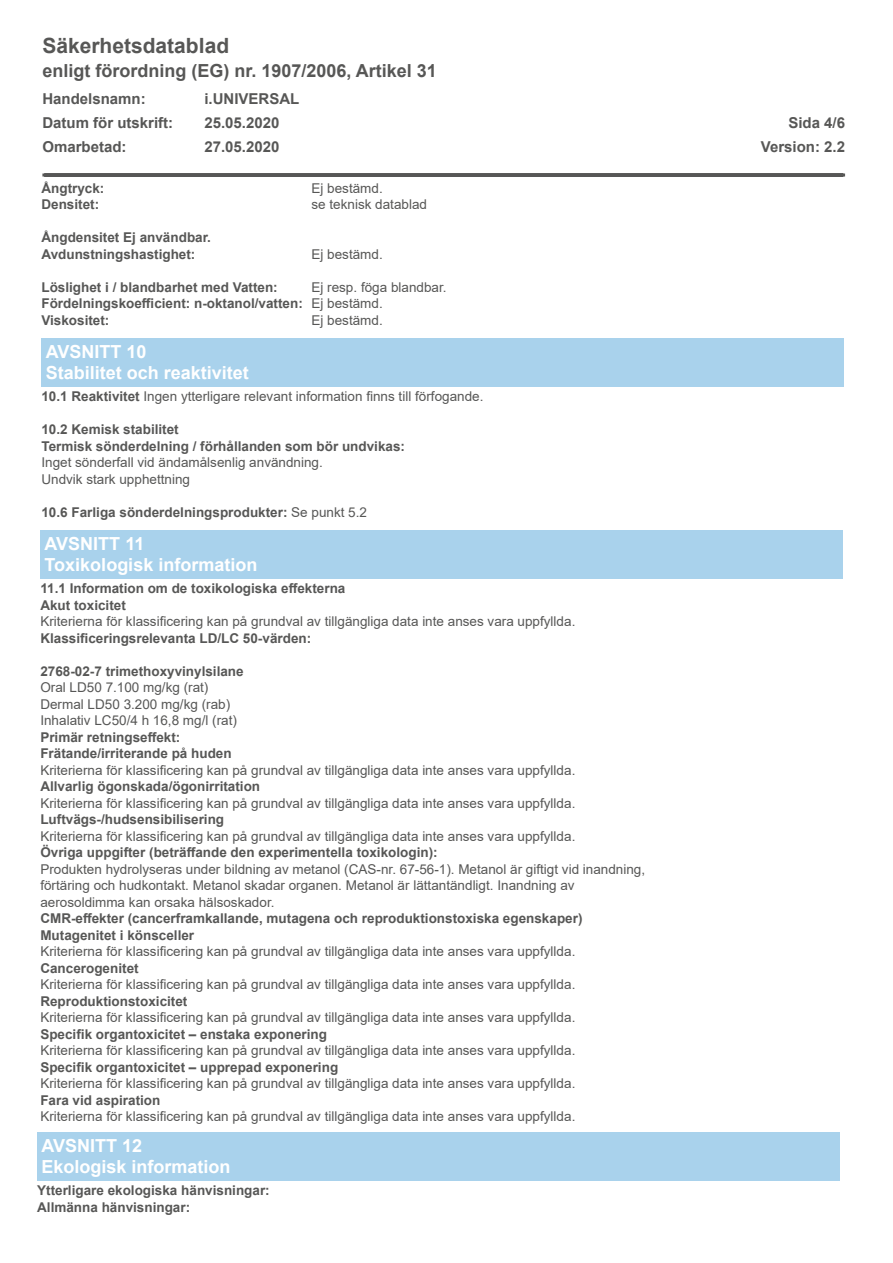
<style>
.page{position:relative;width:893px;height:1263px;background:#fff}
.page>*{position:absolute;margin:0;border:0;box-sizing:border-box;transform-origin:0 0}
.t1{font:700 21px "Arial";color:#575756}
.t2{font:700 18px/21.6px "Arial";color:#fff}
.t3{font:700 18px "Arial";color:#575756}
.t4{font:700 15px "Arial";color:#575756}
.t5{font:13.5px/16.5px "Arial";color:#575756}
.t6{font:700 13.5px/16.5px "Arial";color:#575756}
.s1{font-weight:400}
.s2{font-weight:700}
</style>
<div class="page">
<div style="left:41px;top:338px;width:803px;height:49px;background:#a9d2ec"></div>
<hr style="left:44px;top:173px;width:800px;height:4px;background:#575756">
<div style="left:40px;top:530px;width:803px;height:49px;background:#a9d2ec"></div>
<div style="left:37px;top:1132px;width:803px;height:49px;background:#a9d2ec"></div>
<h1 class="t1" style="left:42px;top:31px;width:188px">Säkerhetsdatablad</h1>
<h2 class="t3" style="left:42px;top:58px;width:396px">enligt förordning (EG) nr. 1907/2006, Artikel 31</h2>
<p class="t4" style="left:42px;top:88px;width:105px">Handelsnamn:</p>
<p class="t4" style="left:204px;top:88px;width:97px">i.UNIVERSAL</p>
<p class="t4" style="left:42px;top:112px;width:132px">Datum för utskrift:</p>
<p class="t4" style="left:204px;top:112px;width:77px">25.05.2020</p>
<p class="t4" style="left:788px;top:112px;width:58px">Sida 4/6</p>
<p class="t4" style="left:42px;top:136px;width:86px">Omarbetad:</p>
<p class="t4" style="left:204px;top:136px;width:77px">27.05.2020</p>
<p class="t4" style="left:761px;top:136px;width:86px">Version: 2.2</p>
<p class="t6" style="left:41px;top:180px;width:65px">Ångtryck:</p>
<p class="t5" style="left:311px;top:180px;width:73px">Ej bestämd.</p>
<p class="t6" style="left:41px;top:196px;width:59px">Densitet:</p>
<p class="t5" style="left:311px;top:196px;width:117px">se teknisk datablad</p>
<p class="t6" style="left:41px;top:229px;width:171px">Ångdensitet Ej användbar.<br>Avdunstningshastighet:</p>
<p class="t5" style="left:311px;top:246px;width:73px">Ej bestämd.</p>
<p class="t6" style="left:41px;top:279px;width:407px;text-indent:270px"><span class="s1">Ej resp. föga blandbar.<br></span>Fördelningskoefficient: n-oktanol/vatten: <span class="s1">Ej bestämd.<br></span>Viskositet:</p>
<p class="t6" style="left:41px;top:279px;width:238px">Löslighet i / blandbarhet med Vatten:</p>
<p class="t5" style="left:311px;top:312px;width:73px">Ej bestämd.</p>
<h2 class="t2" style="left:46px;top:341px;width:205px">AVSNITT 10<br>Stabilitet och reaktivitet</h2>
<p class="t5" style="left:41px;top:388px;width:443px"><span class="s2">10.1 Reaktivitet</span> Ingen ytterligare relevant information finns till förfogande.</p>
<p class="t6" style="left:41px;top:421px;width:365px">10.2 Kemisk stabilitet<br>Termisk sönderdelning / förhållanden som bör undvikas:</p>
<p class="t5" style="left:41px;top:454px;width:283px">Inget sönderfall vid ändamålsenlig användning.<br>Undvik stark upphettning</p>
<p class="t6" style="left:41px;top:504px;width:327px">10.6 Farliga sönderdelningsprodukter: <span class="s1">Se punkt 5.2</span></p>
<h2 class="t2" style="left:45px;top:533px;width:214px">AVSNITT 11<br>Toxikologisk information</h2>
<p class="t6" style="left:40px;top:580px;width:307px">11.1 Information om de toxikologiska effekterna<br>Akut toxicitet</p>
<p class="t5" style="left:40px;top:613px;width:536px">Kriterierna för klassificering kan på grundval av tillgängliga data inte anses vara uppfyllda.</p>
<p class="t6" style="left:40px;top:630px;width:272px">Klassificeringsrelevanta LD/LC 50-värden:</p>
<p class="t6" style="left:40px;top:663px;width:205px">2768-02-7 trimethoxyvinylsilane</p>
<p class="t5" style="left:40px;top:679px;width:198px">Oral LD50 7.100 mg/kg (rat)<br>Dermal LD50 3.200 mg/kg (rab)<br>Inhalativ LC50/4 h 16,8 mg/l (rat)</p>
<p class="t6" style="left:40px;top:729px;width:193px">Primär retningseffekt:<br>Frätande/irriterande på huden</p>
<p class="t5" style="left:40px;top:762px;width:536px">Kriterierna för klassificering kan på grundval av tillgängliga data inte anses vara uppfyllda.</p>
<p class="t6" style="left:40px;top:778px;width:221px">Allvarlig ögonskada/ögonirritation</p>
<p class="t5" style="left:40px;top:795px;width:536px">Kriterierna för klassificering kan på grundval av tillgängliga data inte anses vara uppfyllda.</p>
<p class="t6" style="left:40px;top:811px;width:185px">Luftvägs-/hudsensibilisering</p>
<p class="t5" style="left:40px;top:828px;width:536px">Kriterierna för klassificering kan på grundval av tillgängliga data inte anses vara uppfyllda.</p>
<p class="t6" style="left:40px;top:844px;width:399px">Övriga uppgifter (beträffande den experimentella toxikologin):</p>
<p class="t5" style="left:40px;top:861px;width:606px">Produkten hydrolyseras under bildning av metanol (CAS-nr. 67-56-1). Metanol är giftigt vid inandning, förtäring och hudkontakt. Metanol skadar organen. Metanol är lättantändligt. Inandning av aerosoldimma kan orsaka hälsoskador.</p>
<p class="t6" style="left:40px;top:910px;width:544px">CMR-effekter (cancerframkallande, mutagena och reproduktionstoxiska egenskaper)<br>Mutagenitet i könsceller</p>
<p class="t5" style="left:40px;top:943px;width:536px">Kriterierna för klassificering kan på grundval av tillgängliga data inte anses vara uppfyllda.</p>
<p class="t6" style="left:40px;top:960px;width:100px">Cancerogenitet</p>
<p class="t5" style="left:40px;top:976px;width:536px">Kriterierna för klassificering kan på grundval av tillgängliga data inte anses vara uppfyllda.</p>
<p class="t6" style="left:40px;top:993px;width:149px">Reproduktionstoxicitet</p>
<p class="t5" style="left:40px;top:1009px;width:536px">Kriterierna för klassificering kan på grundval av tillgängliga data inte anses vara uppfyllda.</p>
<p class="t6" style="left:40px;top:1026px;width:288px">Specifik organtoxicitet – enstaka exponering</p>
<p class="t5" style="left:40px;top:1042px;width:536px">Kriterierna för klassificering kan på grundval av tillgängliga data inte anses vara uppfyllda.</p>
<p class="t6" style="left:40px;top:1059px;width:299px">Specifik organtoxicitet – upprepad exponering</p>
<p class="t5" style="left:40px;top:1075px;width:536px">Kriterierna för klassificering kan på grundval av tillgängliga data inte anses vara uppfyllda.</p>
<p class="t6" style="left:40px;top:1092px;width:122px">Fara vid aspiration</p>
<p class="t5" style="left:40px;top:1108px;width:536px">Kriterierna för klassificering kan på grundval av tillgängliga data inte anses vara uppfyllda.</p>
<h2 class="t2" style="left:41px;top:1135px;width:191px">AVSNITT 12<br>Ekologisk information</h2>
<p class="t6" style="left:37px;top:1182px;width:234px">Ytterligare ekologiska hänvisningar:<br>Allmänna hänvisningar:</p>
</div>
